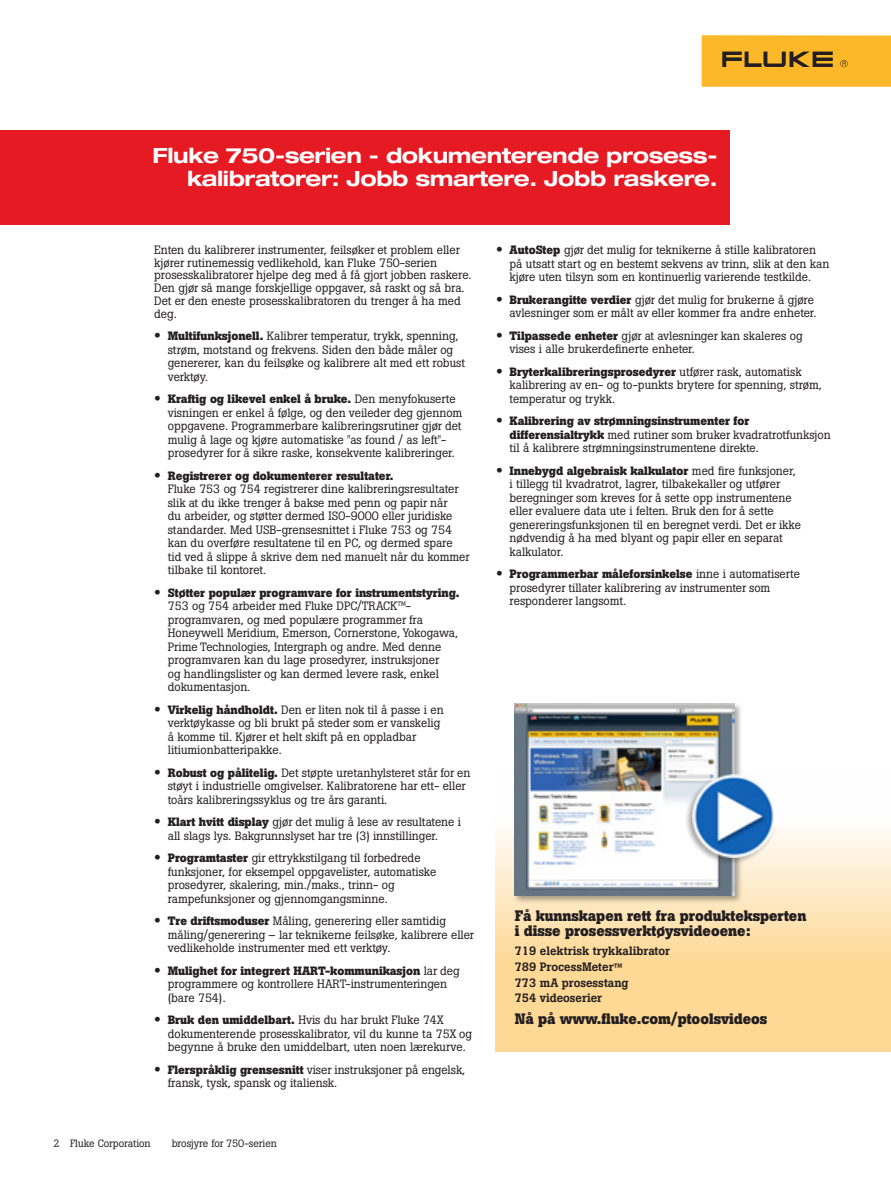
<style>
.page{position:relative;width:891px;height:1188px;background:#fff}
.page>*{position:absolute;margin:0;border:0;box-sizing:border-box;transform-origin:0 0}
.t1{font:700 expanded 21px/22.5px "Helvetica Neue LT Std";letter-spacing:-.02em;color:#fff;text-align:right}
.body_copy-bullet{font:700 15px/15.8px "Boton Pro";letter-spacing:-.005em;color:#231f20}
.body_copy-bullet-2{font:12px/13.5px "Boton Pro";letter-spacing:-.005em;color:#231f20}
.body_copy-bullet-3{font:500 12px "Boton Pro";letter-spacing:-.005em;color:#231f20}
.chart_3_last{font:10.5px "Boton Pro";letter-spacing:-.005em;color:#231f20}
.s1{font-family:"Helvetica Neue LT Std";font-weight:700;font-stretch:expanded;font-size:13.5px}
.s2{font-weight:700}
</style>
<div class="page">
<div style="left:0;top:130px;width:730px;height:95px;background:#e51a23"></div>
<svg style="left:496px;top:829px;width:395px;height:223px;fill:#fed895"></svg>
<div style="left:702px;top:36px;width:189px;height:51px;background:#fcb828"></div>
<svg style="left:722px;top:52px;width:111px;height:15px"></svg>
<svg style="left:840px;top:60px;width:8px;height:7px"></svg>
<div style="left:513px;top:702px;width:230px;height:202px;background:#231f20;opacity:.4"></div>
<img style="left:515px;top:703px;width:219px;height:192px">
<div style="left:684px;top:772px;width:92px;height:93px;background:#231f20;opacity:.4"></div>
<img style="left:692px;top:774px;width:83px;height:83px">
<p class="t1" style="left:153px;top:144px;width:566px">Fluke 750-serien - dokumenterende prosess&shy;kalibratorer: Jobb smartere. Jobb raskere.</p>
<p class="body_copy-bullet-2" style="left:154px;top:243px;width:319px;line-height:12.8px">Enten du kalibrerer instrumenter, feilsøker et problem eller kjører rutinemessig vedlikehold, kan Fluke 750-serien prosesskalibratorer hjelpe deg med å få gjort jobben raskere.<br>Den gjør så mange forskjellige oppgaver, så raskt og så bra.<br>Det er den eneste prosesskalibratoren du trenger å ha med deg.</p>
<p class="body_copy-bullet-2" style="left:168px;top:329px;width:299px;text-indent:-14px"><span class="s1">•</span> <span class="s2">Multifunksjonell.</span> Kalibrer temperatur, trykk, spenning, strøm, motstand og frekvens. Siden den både måler og genererer, kan du feilsøke og kalibrere alt med ett robust verktøy.</p>
<p class="body_copy-bullet-2" style="left:168px;top:392px;width:296px;text-indent:-14px"><span class="s1">•</span> <span class="s2">Kraftig og likevel enkel å bruke.</span> Den menyfokuserte visningen er enkel å følge, og den veileder deg gjennom oppgavene. Programmerbare kalibreringsrutiner gjør det mulig å lage og kjøre automatiske "as found / as left"- prosedyrer for å sikre raske, konsekvente kalibreringer.</p>
<p class="body_copy-bullet-2" style="left:168px;top:469px;width:303px;text-indent:-14px"><span class="s1">•</span> <span class="s2">Registrerer og dokumenterer resultater.<br></span>Fluke 753 og 754 registrerer dine kalibreringsresultater slik at du ikke trenger å bakse med penn og papir når<br>du arbeider, og støtter dermed ISO-9000 eller juridiske standarder. Med USB-grensesnittet i Fluke 753 og 754 kan du overføre resultatene til en PC, og dermed spare<br>tid ved å slippe å skrive dem ned manuelt når du kommer tilbake til kontoret.</p>
<p class="body_copy-bullet-2" style="left:168px;top:586px;width:293px;text-indent:-14px"><span class="s1">•</span> <span class="s2">Støtter populær programvare for instrumentstyring.<br></span>753 og 754 arbeider med Fluke DPC/TRACK™- programvaren, og med populære programmer fra Honeywell Meridium, Emerson, Cornerstone, Yokogawa, Prime Technologies, Intergraph og andre. Med denne programvaren kan du lage prosedyrer, instruksjoner<br>og handlingslister og kan dermed levere rask, enkel dokumentasjon.</p>
<p class="body_copy-bullet-2" style="left:168px;top:703px;width:278px;text-indent:-14px"><span class="s1">•</span> <span class="s2">Virkelig håndholdt.</span> Den er liten nok til å passe i en verktøykasse og bli brukt på steder som er vanskelig å komme til. Kjører et helt skift på en oppladbar litiumionbatteripakke.</p>
<p class="body_copy-bullet-2" style="left:168px;top:766px;width:304px;text-indent:-14px"><span class="s1">•</span> <span class="s2">Robust og pålitelig.</span> Det støpte uretanhylsteret står for en støyt i industrielle omgivelser. Kalibratorene har ett- eller toårs kalibreringssyklus og tre års garanti.</p>
<p class="body_copy-bullet-2" style="left:168px;top:815px;width:295px;text-indent:-14px"><span class="s1">•</span> <span class="s2">Klart hvitt display</span> gjør det mulig å lese av resultatene i all slags lys. Bakgrunnslyset har tre (3) innstillinger.</p>
<p class="body_copy-bullet-2" style="left:168px;top:851px;width:270px;text-indent:-14px"><span class="s1">•</span> <span class="s2">Programtaster</span> gir ettrykkstilgang til forbedrede funksjoner, for eksempel oppgavelister, automatiske prosedyrer, skalering, min./maks., trinn- og rampefunksjoner og gjennomgangsminne.</p>
<p class="body_copy-bullet-2" style="left:168px;top:914px;width:308px;text-indent:-14px"><span class="s1">•</span> <span class="s2">Tre driftsmoduser</span> Måling, generering eller samtidig måling/generering – lar teknikerne feilsøke, kalibrere eller vedlikeholde instrumenter med ett verktøy.</p>
<p class="body_copy-bullet-2" style="left:168px;top:964px;width:293px;text-indent:-14px"><span class="s1">•</span> <span class="s2">Mulighet for integrert HART-kommunikasjon</span> lar deg programmere og kontrollere HART-instrumenteringen (bare 754).</p>
<p class="body_copy-bullet-2" style="left:168px;top:1013px;width:306px;text-indent:-14px"><span class="s1">•</span> <span class="s2">Bruk den umiddelbart.</span> Hvis du har brukt Fluke 74X dokumenterende prosesskalibrator, vil du kunne ta 75X og begynne å bruke den umiddelbart, uten noen lærekurve.</p>
<p class="body_copy-bullet-2" style="left:168px;top:1063px;width:299px;text-indent:-14px"><span class="s1">•</span> <span class="s2">Flerspråklig grensesnitt</span> viser instruksjoner på engelsk, fransk, tysk, spansk og italiensk.</p>
<p class="chart_3_last" style="left:54px;top:1136px;width:99px">2 Fluke Corporation</p>
<p class="chart_3_last" style="left:172px;top:1136px;width:107px">brosjyre for 750-serien</p>
<p class="body_copy-bullet-2" style="left:510px;top:243px;width:321px;text-indent:-14px"><span class="s1">•</span> <span class="s2">AutoStep</span> gjør det mulig for teknikerne å stille kalibratoren på utsatt start og en bestemt sekvens av trinn, slik at den kan kjøre uten tilsyn som en kontinuerlig varierende testkilde.</p>
<p class="body_copy-bullet-2" style="left:496px;top:293px;width:322px;text-align:right"><span class="s1">•</span> <span class="s2">Brukerangitte verdier</span> gjør det mulig for brukerne å gjøre avlesninger som er målt av eller kommer fra andre enheter.</p>
<p class="body_copy-bullet-2" style="left:510px;top:329px;width:294px;text-indent:-14px"><span class="s1">•</span> <span class="s2">Tilpassede enheter</span> gjør at avlesninger kan skaleres og vises i alle brukerdefinerte enheter.</p>
<p class="body_copy-bullet-2" style="left:510px;top:365px;width:314px;text-indent:-14px"><span class="s1">•</span> <span class="s2">Bryterkalibreringsprosedyrer</span> utfører rask, automatisk kalibrering av en- og to-punkts brytere for spenning, strøm, temperatur og trykk.</p>
<p class="body_copy-bullet-2" style="left:510px;top:414px;width:323px;text-indent:-14px"><span class="s1">•</span> <span class="s2">Kalibrering av strømningsinstrumenter for differensialtrykk</span> med rutiner som bruker kvadratrotfunksjon til å kalibrere strømningsinstrumentene direkte.</p>
<p class="body_copy-bullet-2" style="left:510px;top:464px;width:293px;text-indent:-14px"><span class="s1">•</span> <span class="s2">Innebygd algebraisk kalkulator</span> med fire funksjoner, i tillegg til kvadratrot, lagrer, tilbakekaller og utfører beregninger som kreves for å sette opp instrumentene eller evaluere data ute i felten. Bruk den for å sette genereringsfunksjonen til en beregnet verdi. Det er ikke nødvendig å ha med blyant og papir eller en separat kalkulator.</p>
<p class="body_copy-bullet-2" style="left:510px;top:567px;width:292px;text-indent:-14px"><span class="s1">•</span> <span class="s2">Programmerbar måleforsinkelse</span> inne i automatiserte prosedyrer tillater kalibrering av instrumenter som responderer langsomt.</p>
<p class="body_copy-bullet" style="left:515px;top:907px;width:293px">Få kunnskapen rett fra produkteksperten i disse prosessverktøysvideoene:</p>
<p class="body_copy-bullet-3" style="left:515px;top:943px;width:157px">719 elektrisk trykkalibrator</p>
<p class="body_copy-bullet-3" style="left:515px;top:959px;width:109px">789 ProcessMeter™</p>
<p class="body_copy-bullet-3" style="left:515px;top:975px;width:115px">773 mA prosesstang</p>
<p class="body_copy-bullet-3" style="left:515px;top:991px;width:89px">754 videoserier</p>
<p class="body_copy-bullet" style="left:515px;top:1011px;width:254px">Nå på www.fluke.com/ptoolsvideos</p>
</div>
